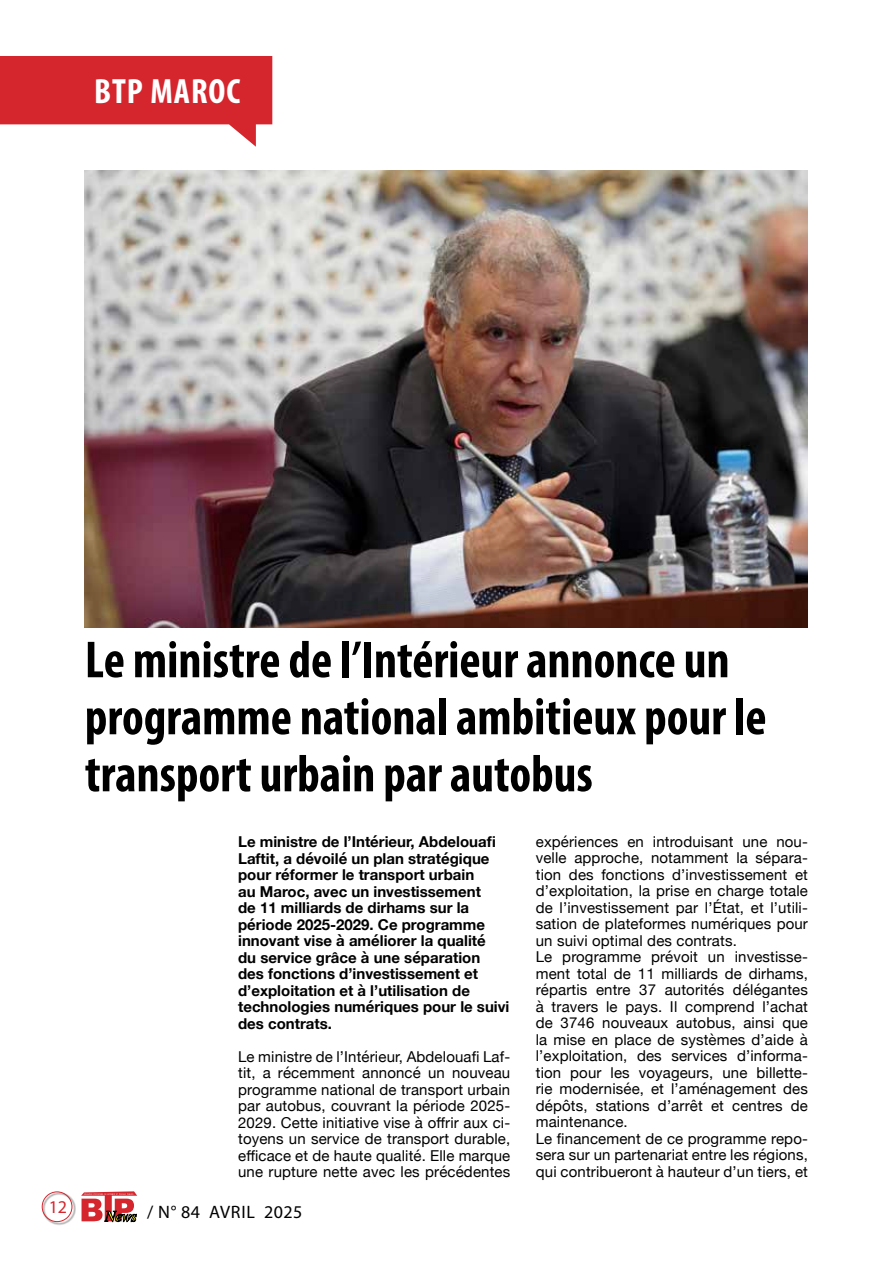
<style>
.page{position:relative;width:893px;height:1263px;background:#fff}
.page>*{position:absolute;margin:0;border:0;box-sizing:border-box;transform-origin:0 0}
.t1{font:52.5px/57px "Myriad Variable Concept";color:#000;scale:.96 1}
.t2{font:35.25px "Myriad Variable Concept";letter-spacing:.025em;color:#fff}
.t3{font:18px "Myriad Pro";letter-spacing:.025em;color:#000}
.t4{font:18px "Myriad Pro";color:#d5262e}
.t5{font:15px/16.5px "Helvetica Neue";letter-spacing:.01em;color:#000;text-align:justify}
.t6{font:700 15px/16.5px "Helvetica Neue";color:#000}
</style>
<div class="page">
<div style="left:42px;top:1192px;width:34px;height:33px;background:#000;opacity:.63"></div>
<div style="left:42px;top:1191px;width:30px;height:31px;border:1px solid #d5262e;border-radius:50%"></div>
<svg style="left:81px;top:1191px;width:56px;height:31px"></svg>
<svg style="left:0;top:56px;width:272px;height:91px"></svg>
<img style="left:85px;top:170px;width:723px;height:457px">
<h2 class="t2" style="left:94px;top:71px;width:148px">BTP MAROC</h2>
<p class="t4" style="left:49px;top:1196px;width:20px">12</p>
<h1 class="t1" style="left:85px;top:631px;width:712px">Le ministre de l’Intérieur annonce un programme national ambitieux pour le transport urbain par autobus</h1>
<p class="t6" style="left:238px;top:834px;width:273px">Le ministre de l’Intérieur, Abdelouafi Laftit, a dévoilé un plan stratégique pour réformer le transport urbain<br>au Maroc, avec un investissement<br>de 11 milliards de dirhams sur la période 2025-2029. Ce programme innovant vise à améliorer la qualité<br>du service grâce à une séparation des fonctions d’investissement et d’exploitation et à l’utilisation de technologies numériques pour le suivi des contrats.</p>
<p class="t5" style="left:238px;top:1049px;width:274px">Le ministre de l’Intérieur, Abdelouafi Laf&shy;tit, a récemment annoncé un nouveau programme national de transport urbain par autobus, couvrant la période 2025- 2029. Cette initiative vise à offrir aux ci&shy;toyens un service de transport durable, efficace et de haute qualité. Elle marque une rupture nette avec les précédentes</p>
<p class="t5" style="left:536px;top:834px;width:274px;text-align:left">expériences en introduisant une nou&shy;velle approche, notamment la sépara&shy;tion des fonctions d’investissement et d’exploitation, la prise en charge totale de l’investissement par l’État, et l’utili&shy;sation de plateformes numériques pour un suivi optimal des contrats.<br>Le programme prévoit un investisse&shy;ment total de 11 milliards de dirhams, répartis entre 37 autorités délégantes à travers le pays. Il comprend l’achat de 3746 nouveaux autobus, ainsi que la mise en place de systèmes d’aide à l’exploitation, des services d’informa&shy;tion pour les voyageurs, une billette&shy;rie modernisée, et l’aménagement des dépôts, stations d’arrêt et centres de maintenance.<br>Le financement de ce programme repo&shy;sera sur un partenariat entre les régions, qui contribueront à hauteur d’un tiers, et</p>
<p class="t3" style="left:147px;top:1201px;width:157px">/ N° 84 AVRIL 2025</p>
</div>
